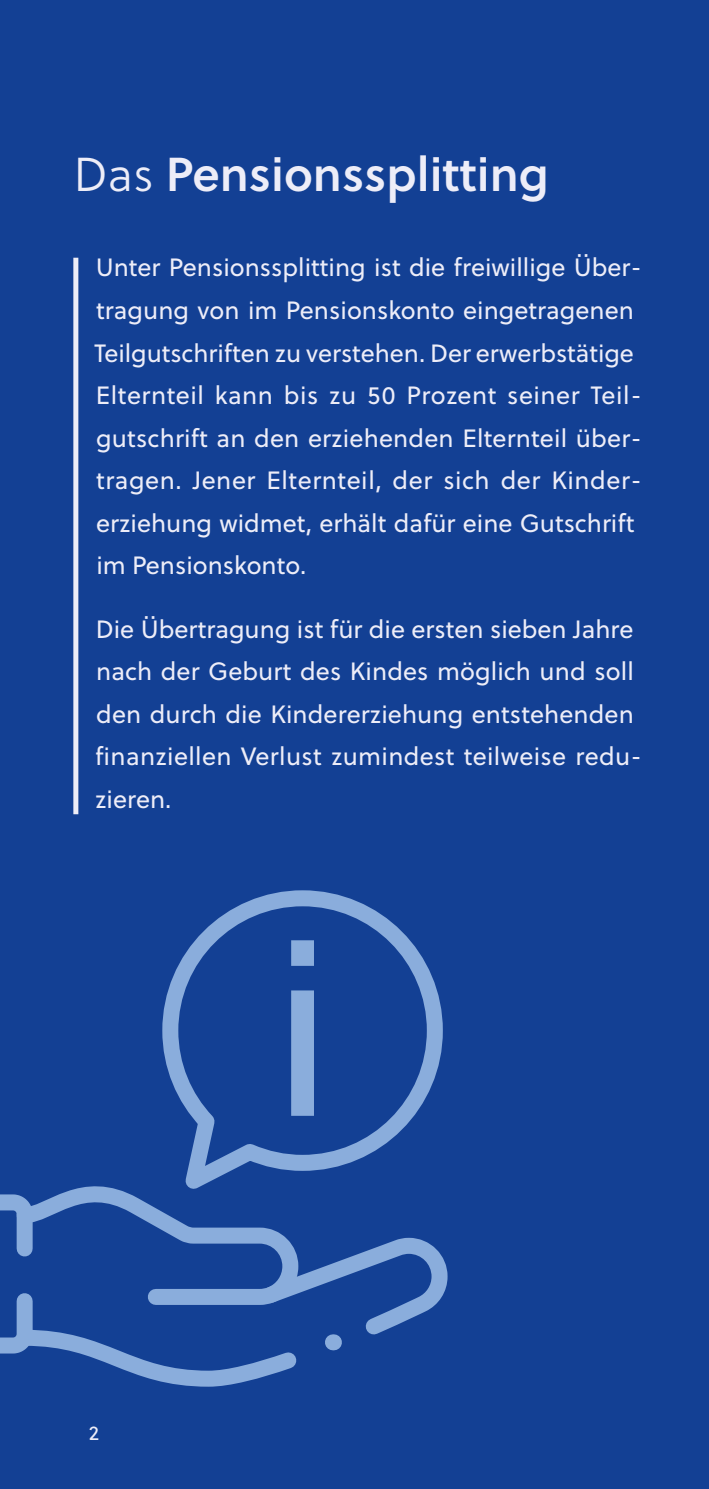
<style>
.page{position:relative;width:709px;height:1489px;background:#fff}
.page>*{position:absolute;margin:0;border:0;box-sizing:border-box;transform-origin:0 0}
.Überschriften_H1_invers_-_Überschrift_Ka{font:600 47.5px "Soleil";color:#ededf8}
.Texte_P_-_Teaser_Kapiteltrennseite{font:25px/42.5px "Soleil";letter-spacing:.005em;color:#ededf8}
.t1{font:20px "Soleil";color:#ededf8}
.s1{font-weight:300}
</style>
<div class="page">
<div style="left:0;top:0;width:709px;height:1488px;background:#134094"></div>
<div style="left:73px;top:258px;width:5px;height:556px;background:#ededf8"></div>
<svg style="left:60px;top:1186px;width:69px;height:8px"></svg>
<svg style="left:162px;top:890px;width:281px;height:299px"></svg>
<svg style="left:0;top:1194px;width:448px;height:193px"></svg>
<h1 class="Überschriften_H1_invers_-_Überschrift_Ka" style="left:73px;top:144px;width:477px"><span class="s1">Das</span> Pensionssplitting</h1>
<p class="Texte_P_-_Teaser_Kapiteltrennseite" style="left:94px;top:246px;width:549px">Unter Pensionssplitting ist die freiwillige Über&shy;tragung von im Pensionskonto eingetragenen Teilgutschriften zu verstehen. Der erwerbstätige Elternteil kann bis zu 50 Prozent seiner Teil&shy;gutschrift an den erziehenden Elternteil über&shy;tragen. Jener Elternteil, der sich der Kinder&shy;erziehung widmet, erhält dafür eine Gutschrift im Pensionskonto.</p>
<p class="Texte_P_-_Teaser_Kapiteltrennseite" style="left:95px;top:607px;width:548px">Die Übertragung ist für die ersten sieben Jahre nach der Geburt des Kindes möglich und soll den durch die Kindererziehung entstehenden finanziellen Verlust zumindest teilweise redu&shy;zieren.</p>
<p class="t1" style="left:89px;top:1418px;width:12px">2</p>
</div>
